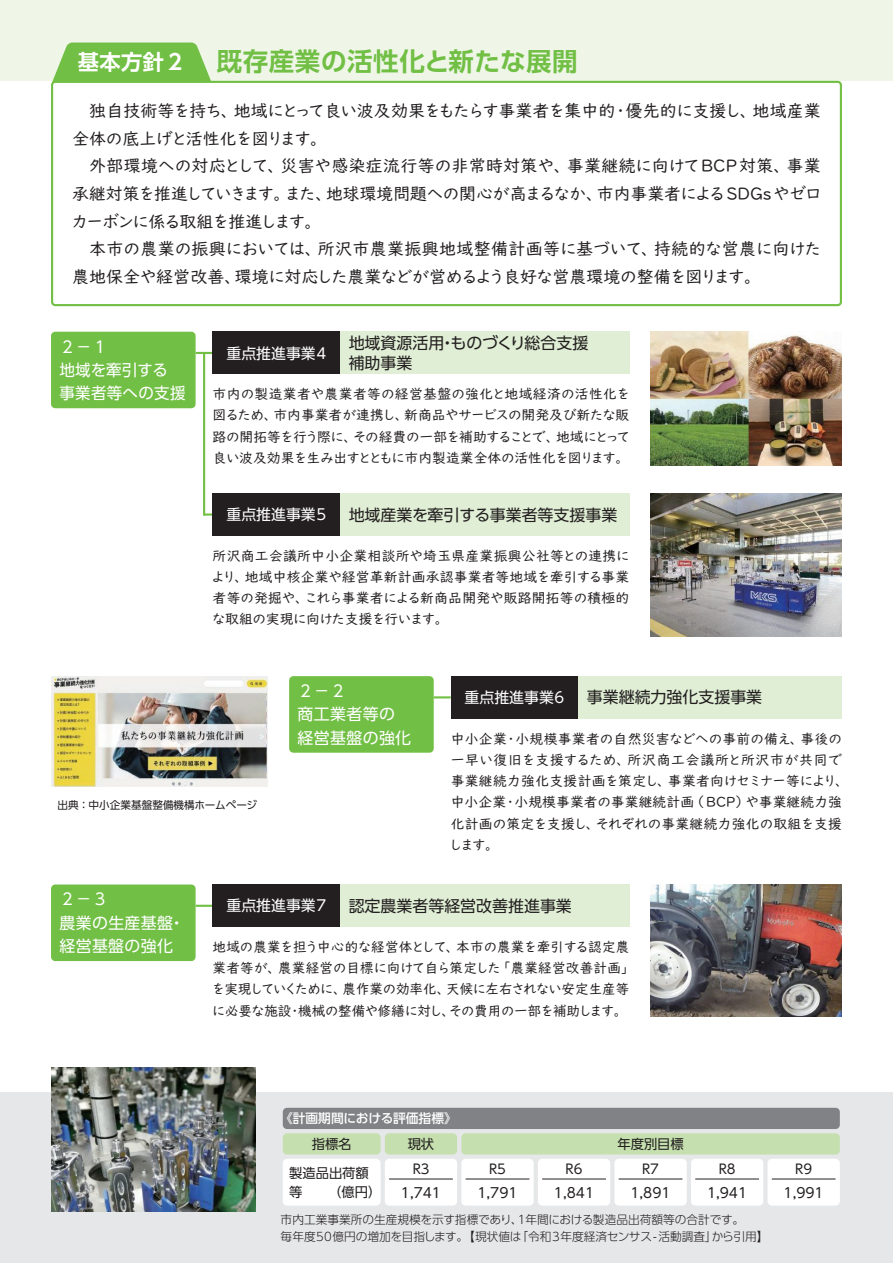
<style>
.page{position:relative;width:893px;height:1263px;background:#fff}
.page>*{position:absolute;margin:0;border:0;box-sizing:border-box;transform-origin:0 0}
.t1{font:700 25.5px "UD Shin Go Pr 6 De";letter-spacing:.02em;color:#71bf44}
.t2{font:16.95px/27.6px "UD Digi Kyokasho Pro N";letter-spacing:-.02em;color:#231f20}
.t3{font:15.9px/19.2px "UD Shin Go Pr 6";color:#231f20}
.t4{font:15.9px/23.4px "UD Shin Go Pr 6";letter-spacing:.02em;color:#fff}
.t5{font:14.85px "UD Shin Go Pr 6";color:#fff}
.t6{font:13.8px/21.3px "UD Digi Kyokasho Pro N";letter-spacing:-.005em;color:#231f20;text-align:justify}
.t7{font:13.8px "UD Shin Go Pr 6";color:#231f20}
.t8{font:13.35px/19.2px "UD Shin Go Pr 6";color:#231f20}
.t9{font:500 12.75px "UD Shin Go Pr 6";color:#fff}
.t10{font:300 11.7px/17px "UD Shin Go Pr 6";color:#231f20}
.t11{font:10.65px "UD Shin Go Pr 6";color:#231f20}
.s1{font-size:21.3px;color:#fff}
</style>
<div class="page">
<svg style="left:196px;top:352px;width:17px;height:2px"></svg>
<svg style="left:205px;top:513px;width:8px;height:3px"></svg>
<svg style="left:434px;top:696px;width:17px;height:2px"></svg>
<svg style="left:196px;top:905px;width:17px;height:2px"></svg>
<hr style="left:203px;top:353px;width:2px;height:163px;background:#71bf44">
<div style="left:0;top:1093px;width:893px;height:170px;background:#e6e7e9"></div>
<div style="left:0;top:0;width:893px;height:81px;background:#eff6e8"></div>
<svg style="left:52px;top:43px;width:160px;height:38px;background:#7ec455"></svg>
<div style="left:51px;top:81px;width:791px;height:225px;border:2px solid #71bf44;border-radius:3px"></div>
<div style="left:213px;top:332px;width:127px;height:42px;background:#231f20"></div>
<div style="left:213px;top:493px;width:127px;height:43px;background:#231f20"></div>
<div style="left:451px;top:676px;width:127px;height:43px;background:#231f20"></div>
<div style="left:213px;top:884px;width:127px;height:43px;background:#231f20"></div>
<div style="left:340px;top:332px;width:289px;height:42px;background:#dfeed4"></div>
<div style="left:340px;top:493px;width:289px;height:43px;background:#dfeed4"></div>
<div style="left:578px;top:676px;width:264px;height:43px;background:#dfeed4"></div>
<div style="left:340px;top:884px;width:289px;height:43px;background:#dfeed4"></div>
<div style="left:51px;top:332px;width:145px;height:76px;background:#71bf44;border-radius:4px"></div>
<div style="left:289px;top:676px;width:145px;height:77px;background:#71bf44;border-radius:4px"></div>
<div style="left:51px;top:884px;width:145px;height:77px;background:#71bf44;border-radius:4px"></div>
<img style="left:651px;top:884px;width:191px;height:132px">
<img style="left:651px;top:332px;width:191px;height:133px">
<img style="left:651px;top:493px;width:191px;height:144px">
<img style="left:51px;top:676px;width:217px;height:110px">
<img style="left:51px;top:1067px;width:204px;height:145px">
<div style="left:283px;top:1133px;width:98px;height:21px;background:#c5e0ae;border-radius:4px"></div>
<div style="left:283px;top:1108px;width:557px;height:21px;background:#808285;border-radius:4px"></div>
<div style="left:283px;top:1159px;width:98px;height:46px;background:#fff;border-radius:4px"></div>
<div style="left:385px;top:1133px;width:72px;height:21px;background:#c5e0ae;border-radius:4px"></div>
<div style="left:385px;top:1159px;width:72px;height:46px;background:#fff;border-radius:4px"></div>
<div style="left:461px;top:1159px;width:73px;height:46px;background:#fff;border-radius:4px"></div>
<div style="left:538px;top:1159px;width:72px;height:46px;background:#fff;border-radius:4px"></div>
<div style="left:614px;top:1159px;width:73px;height:46px;background:#fff;border-radius:4px"></div>
<div style="left:691px;top:1159px;width:72px;height:46px;background:#fff;border-radius:4px"></div>
<div style="left:767px;top:1159px;width:73px;height:46px;background:#fff;border-radius:4px"></div>
<div style="left:461px;top:1133px;width:379px;height:21px;background:#c5e0ae;border-radius:4px"></div>
<hr style="left:389px;top:1179px;width:64px;height:1px;background:#231f20">
<hr style="left:466px;top:1179px;width:63px;height:1px;background:#231f20">
<hr style="left:542px;top:1179px;width:64px;height:1px;background:#231f20">
<hr style="left:619px;top:1179px;width:63px;height:1px;background:#231f20">
<hr style="left:695px;top:1179px;width:64px;height:1px;background:#231f20">
<hr style="left:772px;top:1179px;width:64px;height:1px;background:#231f20">
<h1 class="t1" style="left:78px;top:41px;width:501px"><span class="s1">基本方針２</span> 既存産業の活性化と新たな展開</h1>
<p class="t2" style="left:72px;top:96px;width:750px;text-indent:17px">独自技術等を持ち、地域にとって良い波及効果をもたらす事業者を集中的・優先的に支援し、地域産業全体の底上げと活性化を図ります。</p>
<p class="t2" style="left:71px;top:151px;width:752px;text-align:justify;text-indent:18px">外部環境への対応として、災害や感染症流行等の非常時対策や、事業継続に向けてBCP対策、事業承継対策を推進していきます。また、地球環境問題への関心が高まるなか、市内事業者によるSDGsやゼロカーボンに係る取組を推進します。</p>
<p class="t2" style="left:72px;top:234px;width:751px;text-indent:17px">本市の農業の振興においては、所沢市農業振興地域整備計画等に基づいて、持続的な営農に向けた農地保全や経営改善、環境に対応した農業などが営めるよう良好な営農環境の整備を図ります。</p>
<p class="t4" style="left:60px;top:334px;width:127px">２－１<br>地域を牽引する事業者等への支援</p>
<p class="t5" style="left:226px;top:341px;width:101px">重点推進事業4</p>
<p class="t3" style="left:349px;top:333px;width:241px">地域資源活用・ものづくり総合支援補助事業</p>
<p class="t6" style="left:213px;top:383px;width:419px">市内の製造業者や農業者等の経営基盤の強化と地域経済の活性化を図るため、市内事業者が連携し、新商品やサービスの開発及び新たな販路の開拓等を行う際に、その経費の一部を補助することで、地域にとって良い波及効果を生み出すとともに市内製造業全体の活性化を図ります。</p>
<p class="t5" style="left:226px;top:502px;width:101px">重点推進事業5</p>
<p class="t3" style="left:349px;top:504px;width:270px">地域産業を牽引する事業者等支援事業</p>
<p class="t6" style="left:212px;top:544px;width:420px">所沢商工会議所中小企業相談所や埼玉県産業振興公社等との連携により、地域中核企業や経営革新計画承認事業者等地域を牽引する事業者等の発掘や、これら事業者による新商品開発や販路開拓等の積極的な取組の実現に向けた支援を行います。</p>
<p class="t11" style="left:57px;top:796px;width:201px">出典 ：中小企業基盤整備機構ホームページ</p>
<p class="t4" style="left:298px;top:679px;width:115px">２－２<br>商工業者等の経営基盤の強化</p>
<p class="t5" style="left:465px;top:685px;width:101px">重点推進事業6</p>
<p class="t3" style="left:587px;top:687px;width:177px">事業継続力強化支援事業</p>
<p class="t6" style="left:449px;top:727px;width:401px;text-align:left">中小企業・小規模事業者の自然災害などへの事前の備え、事後の一早い復旧を支援するため、所沢商工会議所と所沢市が共同で事業継続力強化支援計画を策定し、事業者向けセミナー等により、中小企業・小規模事業者の事業継続計画（BCP）や事業継続力強化計画の策定を支援し、それぞれの事業継続力強化の取組を支援します。</p>
<p class="t4" style="left:60px;top:887px;width:127px">２－３<br>農業の生産基盤・経営基盤の強化</p>
<p class="t5" style="left:226px;top:894px;width:101px">重点推進事業7</p>
<p class="t3" style="left:349px;top:896px;width:225px">認定農業者等経営改善推進事業</p>
<p class="t6" style="left:212px;top:935px;width:424px;text-align:left">地域の農業を担う中心的な経営体として、本市の農業を牽引する認定農業者等が、農業経営の目標に向けて自ら策定した「農業経営改善計画」を実現していくために、農作業の効率化、天候に左右されない安定生産等に必要な施設・機械の整備や修繕に対し、その費用の一部を補助します。</p>
<p class="t9" style="left:280px;top:1108px;width:178px">《計画期間における評価指標》</p>
<p class="t8" style="left:312px;top:1134px;width:41px">指標名</p>
<p class="t8" style="left:408px;top:1134px;width:28px">現状</p>
<p class="t8" style="left:617px;top:1134px;width:68px">年度別目標</p>
<p class="t8" style="left:289px;top:1162px;width:81px">製造品出荷額等</p>
<p class="t8" style="left:413px;top:1159px;width:20px">R３</p>
<p class="t8" style="left:489px;top:1159px;width:18px">R5</p>
<p class="t8" style="left:566px;top:1159px;width:18px">R6</p>
<p class="t8" style="left:642px;top:1159px;width:18px">R7</p>
<p class="t8" style="left:719px;top:1159px;width:18px">R8</p>
<p class="t8" style="left:795px;top:1159px;width:18px">R9</p>
<p class="t7" style="left:401px;top:1182px;width:42px">1,741</p>
<p class="t7" style="left:477px;top:1182px;width:42px">1,791</p>
<p class="t7" style="left:554px;top:1182px;width:42px">1,841</p>
<p class="t7" style="left:630px;top:1182px;width:42px">1,891</p>
<p class="t7" style="left:707px;top:1182px;width:42px">1,941</p>
<p class="t7" style="left:783px;top:1182px;width:42px">1,991</p>
<p class="t10" style="left:281px;top:1211px;width:489px">市内工業事業所の生産規模を示す指標であり、１年間における製造品出荷額等の合計です。<br>毎年度50億円の増加を目指します。【現状値は「令和3年度経済センサス-活動調査」から引用】</p>
<p class="t8" style="left:328px;top:1182px;width:55px">（億円）</p>
</div>
